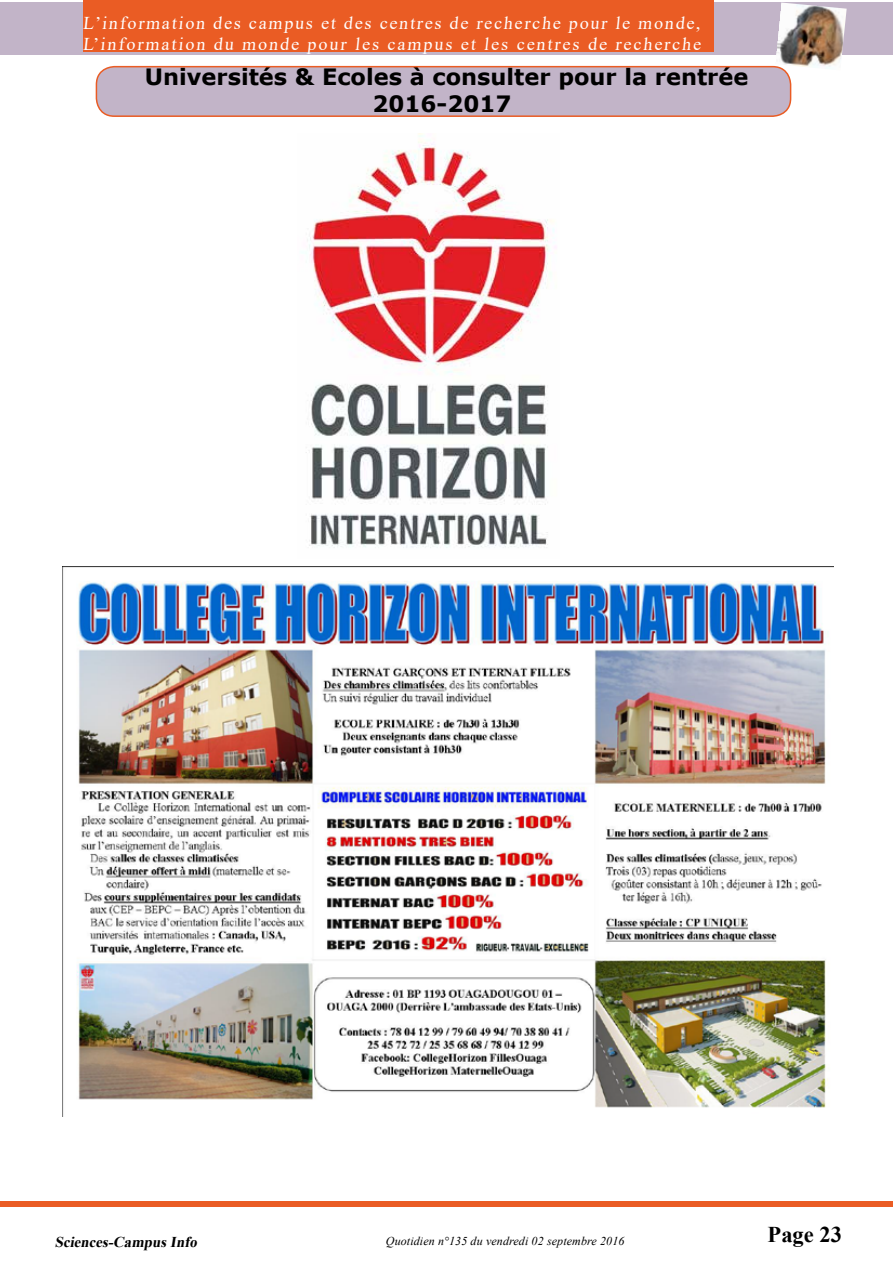
<style>
.page{position:relative;width:893px;height:1263px;background:#fff}
.page>*{position:absolute;margin:0;border:0;box-sizing:border-box;transform-origin:0 0}
.t1{font:700 22.5px/27px "Verdana";color:#000;text-align:center}
.t2{font:700 22.5px "Times New Roman";color:#000}
.t3{font:18px/21.6px "Times New Roman";letter-spacing:.105em;color:#fff}
.t4{font:italic 700 15px "Times New Roman";color:#000}
.t5{font:italic 12px "Times New Roman";letter-spacing:.01em;color:#000}
</style>
<div class="page">
<div style="left:0;top:2px;width:893px;height:53px;background:#c2b4c8"></div>
<div style="left:83px;top:0;width:630px;height:51px;background:#ea5c24"></div>
<img style="left:776px;top:3px;width:71px;height:67px">
<div style="left:0;top:1201px;width:893px;height:5px;background:#ea5c24"></div>
<div style="left:96px;top:67px;width:695px;height:49px;background:#c2b4c8;border-radius:18px"></div>
<div style="left:96px;top:66px;width:695px;height:51px;border:2px solid #ea5c24;border-radius:18px"></div>
<img style="left:63px;top:567px;width:771px;height:549px">
<img style="left:302px;top:133px;width:255px;height:415px">
<p class="t3" style="left:83px;top:11px;width:622px">L’information des campus et des centres de recherche pour le monde,<br>L’information du monde pour les campus et les centres de recherche</p>
<p class="t1" style="left:145px;top:62px;width:605px">Universités &amp; Ecoles à consulter pour la rentrée<br>2016-2017</p>
<p class="t4" style="left:55px;top:1231px;width:147px">Sciences-CampusInfo</p>
<p class="t5" style="left:386px;top:1232px;width:240px">Quotidien n°135 du vendredi 02 septembre 2016</p>
<p class="t2" style="left:768px;top:1218px;width:76px">Page 23</p>
</div>
